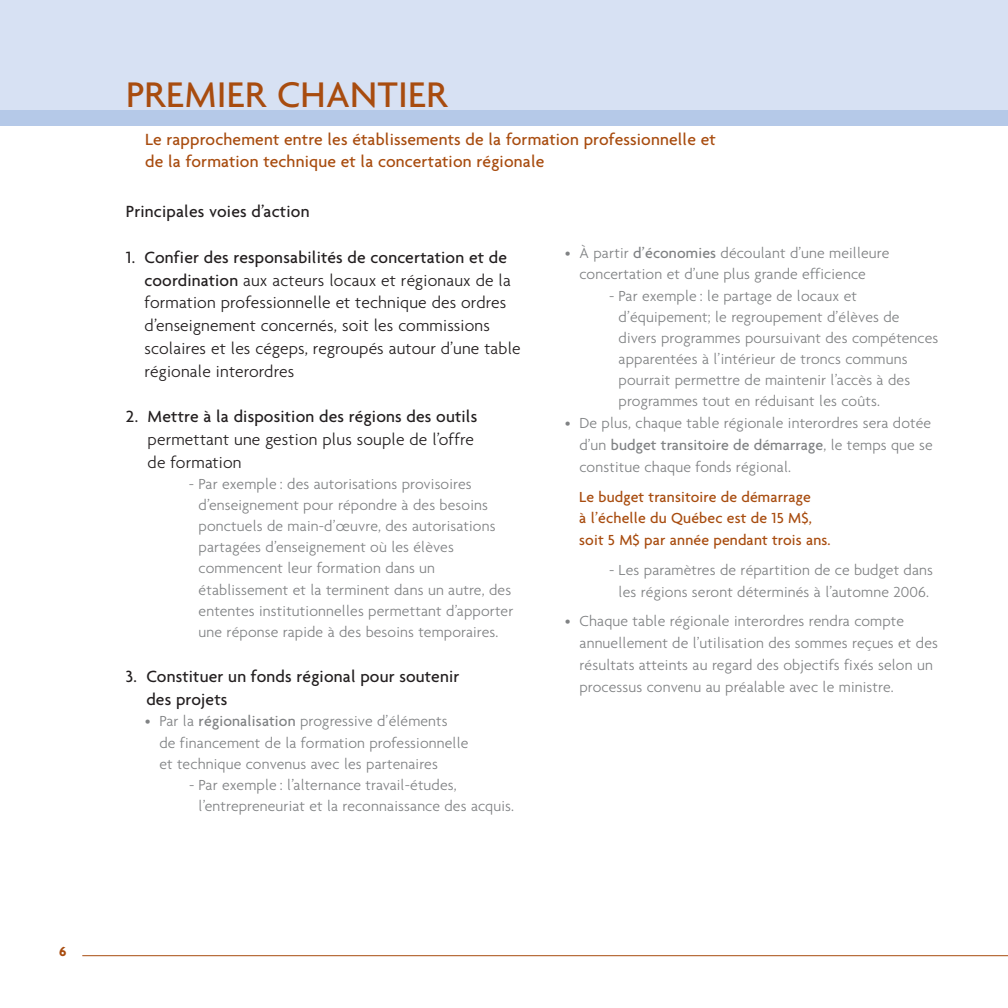
<style>
.page{position:relative;width:1008px;height:1008px;background:#fff}
.page>*{position:absolute;margin:0;border:0;box-sizing:border-box;transform-origin:0 0}
.t1{font:500 38.5px "Agenda";letter-spacing:.01em;color:#a84c0f}
.t2{font:300 17.5px/22.8px "Agenda";letter-spacing:.01em;color:#231f20}
.t3{font:500 17.5px/22.8px "Agenda";letter-spacing:.01em;color:#231f20}
.t4{font:500 17.5px/22.8px "Agenda";letter-spacing:.01em;color:#a84c0f}
.t5{font:300 15.75px/21.2px "Agenda";letter-spacing:.01em;color:#808284}
.t6{font:500 15.75px/21.9px "Agenda";letter-spacing:.01em;color:#a84c0f}
.t7{font:700 14px "Agenda";color:#a84c0f}
.s1{font-weight:500}
</style>
<div class="page">
<div style="left:0;top:0;width:1008px;height:110px;background:#d7e1f3"></div>
<div style="left:0;top:110px;width:1008px;height:16px;background:#b5c9e8"></div>
<hr style="left:82px;top:955px;width:926px;height:1px;background:#a84c0f">
<p class="t7" style="left:59px;top:945px;width:9px">6</p>
<h1 class="t1" style="left:126px;top:76px;width:323px">PREMIER CHANTIER</h1>
<p class="t4" style="left:145px;top:130px;width:572px">Le rapprochement entre les établissements de la formation professionnelle et de la formation technique et la concertation régionale</p>
<p class="t3" style="left:126px;top:202px;width:185px">Principales voies d’action</p>
<p class="t2" style="left:145px;top:248px;width:378px;text-indent:-19px"><span class="s1">1. Confier des responsabilités de concertation et de coordination</span> aux acteurs locaux et régionaux de la formation professionnelle et technique des ordres d’enseignement concernés, soit les commissions scolaires et les cégeps, regroupés autour d’une table régionale interordres</p>
<p class="t3" style="left:126px;top:407px;width:353px">2. Mettre à la disposition des régions des outils</p>
<p class="t2" style="left:148px;top:430px;width:328px">permettant une gestion plus souple de l’offre de formation</p>
<p class="t5" style="left:199px;top:475px;width:316px;text-indent:-10px">- Par exemple : des autorisations provisoires d’enseignement pour répondre à des besoins ponctuels de main-d’œuvre, des autorisations partagées d’enseignement où les élèves commencent leur formation dans un établissement et la terminent dans un autre, des ententes institutionnelles permettant d’apporter une réponse rapide à des besoins temporaires.</p>
<p class="t3" style="left:146px;top:667px;width:315px;text-indent:-20px">3. Constituer un fonds régional pour soutenir des projets</p>
<p class="t5" style="left:159px;top:712px;width:311px;text-indent:-15px">• Par la <span class="s1">régionalisation</span> progressive d’éléments<br>de financement de la formation professionnelle et technique convenus avec les partenaires</p>
<p class="t5" style="left:199px;top:776px;width:317px;text-indent:-10px">- Par exemple : l’alternance travail-études, l’entrepreneuriat et la reconnaissance des acquis.</p>
<p class="t5" style="left:565px;top:244px;width:326px;text-align:center">• À partir <span class="s1">d’économies</span> découlant d’une meilleure concertation et d’une plus grande efficience</p>
<p class="t5" style="left:619px;top:287px;width:321px;text-indent:-10px">- Par exemple : le partage de locaux et d’équipement; le regroupement d’élèves de divers programmes poursuivant des compétences apparentées à l’intérieur de troncs communs pourrait permettre de maintenir l’accès à des programmes tout en réduisant les coûts.</p>
<p class="t5" style="left:579px;top:414px;width:355px;line-height:21.9px;text-align:justify;text-indent:-15px">• De plus, chaque table régionale interordres sera dotée d’un <span class="s1">budget transitoire de démarrage</span>, le temps que se constitue chaque fonds régional.</p>
<p class="t6" style="left:579px;top:487px;width:253px">Le budget transitoire de démarrage<br>à l’échelle du Québec est de 15 M$, soit 5 M$ par année pendant trois ans.</p>
<p class="t5" style="left:609px;top:560px;width:326px;line-height:21.9px;text-align:center">- Les paramètres de répartition de ce budget dans les régions seront déterminés à l’automne 2006.</p>
<p class="t5" style="left:579px;top:612px;width:360px;line-height:21.9px;text-indent:-15px">• Chaque table régionale interordres rendra compte annuellement de l’utilisation des sommes reçues et des résultats atteints au regard des objectifs fixés selon un processus convenu au préalable avec le ministre.</p>
</div>
